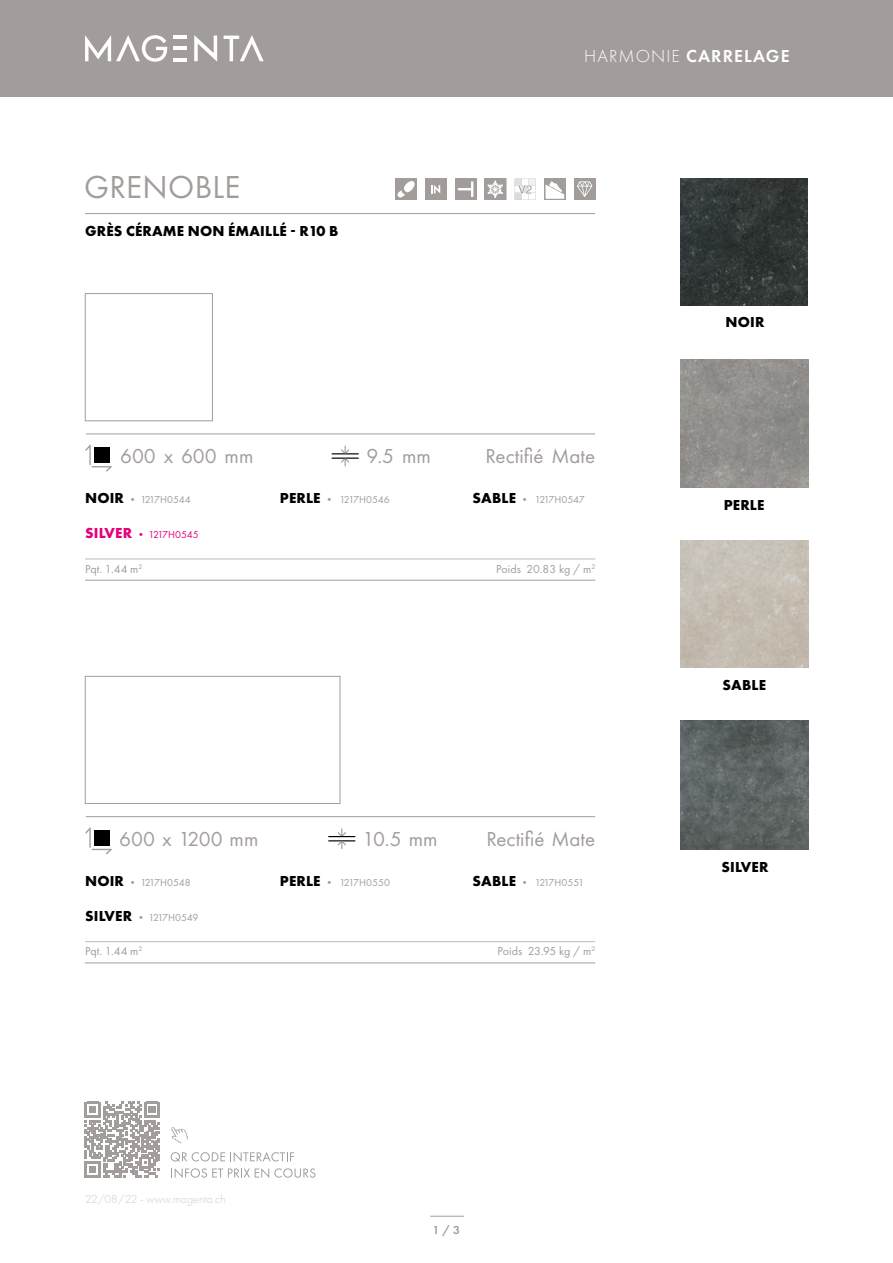
<style>
.page{position:relative;width:893px;height:1263px;background:#fff}
.page>*{position:absolute;margin:0;border:0;box-sizing:border-box;transform-origin:0 0}
.t1{font:33px "Futura PT";letter-spacing:.01em;color:#a29d9b}
.t2{font:21px "Futura PT";color:#a29d9b}
.t3{font:600 18px "Futura PT";letter-spacing:.06em;color:#fff}
.t4{font:700 15px "Futura PT";letter-spacing:.01em;color:#000}
.t5{font:12px "Futura PT";color:#a29d9b}
.t6{font:300 12px "Futura PT";color:#d0cccb}
.t7{font:600 12px "Futura PT";color:#a29d9b}
.t8{font:10.5px "Futura PT";letter-spacing:-.025em;color:#a29d9b}
.t9{font:10.5px "Futura PT";letter-spacing:-.015em;color:#e6007d}
.t10{font:10.5px "Futura PT";color:#a29d9b}
.t11{font:10.5px "Futura PT";letter-spacing:-.055em;color:#a29d9b}
.s1{font-weight:300}
.s2{font-weight:700;font-size:15px;color:#000}
.s3{font-weight:700;font-size:15px}
</style>
<div class="page">
<hr style="left:430px;top:1216px;width:34px;height:1px;background:#a29d9b">
<div style="left:0;top:0;width:893px;height:97px;background:#a29d9b"></div>
<svg style="left:85px;top:35px;width:82px;height:27px"></svg>
<svg style="left:174px;top:47px;width:13px;height:3px"></svg>
<svg style="left:174px;top:58px;width:13px;height:3px"></svg>
<svg style="left:174px;top:36px;width:13px;height:3px"></svg>
<svg style="left:194px;top:35px;width:23px;height:27px"></svg>
<svg style="left:224px;top:35px;width:40px;height:26px"></svg>
<svg style="left:85px;top:444px;width:27px;height:27px"></svg>
<svg style="left:332px;top:446px;width:27px;height:20px"></svg>
<hr style="left:86px;top:434px;width:509px;height:1px;background:#a29d9b">
<div style="left:85px;top:293px;width:128px;height:128px;border:1px solid #a29d9b"></div>
<hr style="left:85px;top:580px;width:510px;height:1px;background:#a29d9b">
<hr style="left:85px;top:559px;width:510px;height:1px;background:#beb9b7">
<hr style="left:85px;top:213px;width:510px;height:1px;background:#a29d9b">
<div style="left:485px;top:179px;width:21px;height:21px;background:#a29d9b"></div>
<svg style="left:487px;top:180px;width:16px;height:18px"></svg>
<svg style="left:544px;top:179px;width:22px;height:21px"></svg>
<svg style="left:546px;top:181px;width:18px;height:18px"></svg>
<div style="left:395px;top:179px;width:22px;height:21px;background:#a29d9b"></div>
<svg style="left:398px;top:181px;width:17px;height:16px"></svg>
<svg style="left:514px;top:179px;width:22px;height:21px"></svg>
<div style="left:574px;top:179px;width:21px;height:21px;background:#a29d9b"></div>
<svg style="left:577px;top:182px;width:15px;height:15px"></svg>
<div style="left:425px;top:179px;width:21px;height:21px;background:#a29d9b"></div>
<svg style="left:431px;top:185px;width:9px;height:8px"></svg>
<div style="left:455px;top:179px;width:21px;height:21px;background:#a29d9b"></div>
<svg style="left:458px;top:181px;width:15px;height:16px"></svg>
<img style="left:681px;top:178px;width:127px;height:127px">
<img style="left:681px;top:540px;width:127px;height:128px">
<img style="left:680px;top:359px;width:129px;height:128px">
<img style="left:680px;top:721px;width:129px;height:128px">
<svg style="left:171px;top:1152px;width:123px;height:10px"></svg>
<svg style="left:171px;top:1168px;width:144px;height:10px"></svg>
<svg style="left:171px;top:1127px;width:17px;height:17px"></svg>
<svg style="left:85px;top:1102px;width:75px;height:75px"></svg>
<svg style="left:85px;top:827px;width:27px;height:27px"></svg>
<svg style="left:328px;top:828px;width:27px;height:21px"></svg>
<hr style="left:86px;top:816px;width:509px;height:1px;background:#a29d9b">
<div style="left:85px;top:676px;width:255px;height:128px;border:1px solid #a29d9b"></div>
<hr style="left:85px;top:963px;width:510px;height:1px;background:#a29d9b">
<hr style="left:85px;top:941px;width:510px;height:1px;background:#beb9b7">
<h1 class="t1" style="left:84px;top:167px;width:158px">GRENOBLE</h1>
<h3 class="t4" style="left:85px;top:221px;width:255px">GRÈS CÉRAME NON ÉMAILLÉ - R10 B</h3>
<h3 class="t3" style="left:584px;top:44px;width:207px"><span class="s1">HARMONIE</span> CARRELAGE</h3>
<h3 class="t4" style="left:725px;top:313px;width:40px">NOIR</h3>
<h2 class="t2" style="left:120px;top:444px;width:135px">600 x 600 mm</h2>
<h2 class="t2" style="left:367px;top:444px;width:66px">9.5 mm</h2>
<h2 class="t2" style="left:485px;top:444px;width:111px">Rectifié Mate</h2>
<p class="t8" style="left:85px;top:494px;width:107px"><span class="s2">NOIR</span> • 1217H0544</p>
<p class="t8" style="left:280px;top:494px;width:111px"><span class="s2">PERLE</span> • 1217H0546</p>
<p class="t8" style="left:473px;top:494px;width:114px"><span class="s2">SABLE</span> • 1217H0547</p>
<p class="t9" style="left:85px;top:528px;width:115px"><span class="s3">SILVER</span> • 1217H0545</p>
<p class="t5" style="left:85px;top:562px;width:59px">Pqt. 1.44 m<sup>2</sup></p>
<p class="t5" style="left:496px;top:562px;width:101px">Poids 20.83 kg / m<sup>2</sup></p>
<h2 class="t2" style="left:119px;top:826px;width:141px">600 x 1200 mm</h2>
<h2 class="t2" style="left:362px;top:826px;width:77px">10.5 mm</h2>
<h2 class="t2" style="left:486px;top:826px;width:110px">Rectifié Mate</h2>
<p class="t8" style="left:85px;top:876px;width:107px"><span class="s2">NOIR</span> • 1217H0548</p>
<p class="t10" style="left:280px;top:876px;width:112px"><span class="s2">PERLE</span> • 1217H0550</p>
<p class="t11" style="left:473px;top:876px;width:113px"><span class="s2">SABLE</span> • 1217H0551</p>
<p class="t8" style="left:85px;top:911px;width:115px"><span class="s2">SILVER</span> • 1217H0549</p>
<p class="t5" style="left:85px;top:944px;width:59px">Pqt. 1.44 m<sup>2</sup></p>
<p class="t5" style="left:498px;top:944px;width:99px">Poids 23.95 kg / m<sup>2</sup></p>
<p class="t6" style="left:85px;top:1192px;width:142px">22/08/22 - www.magenta.ch</p>
<p class="t7" style="left:433px;top:1222px;width:29px">1 / 3</p>
<h3 class="t4" style="left:724px;top:496px;width:42px">PERLE</h3>
<h3 class="t4" style="left:723px;top:675px;width:45px">SABLE</h3>
<h3 class="t4" style="left:721px;top:857px;width:48px">SILVER</h3>
</div>
